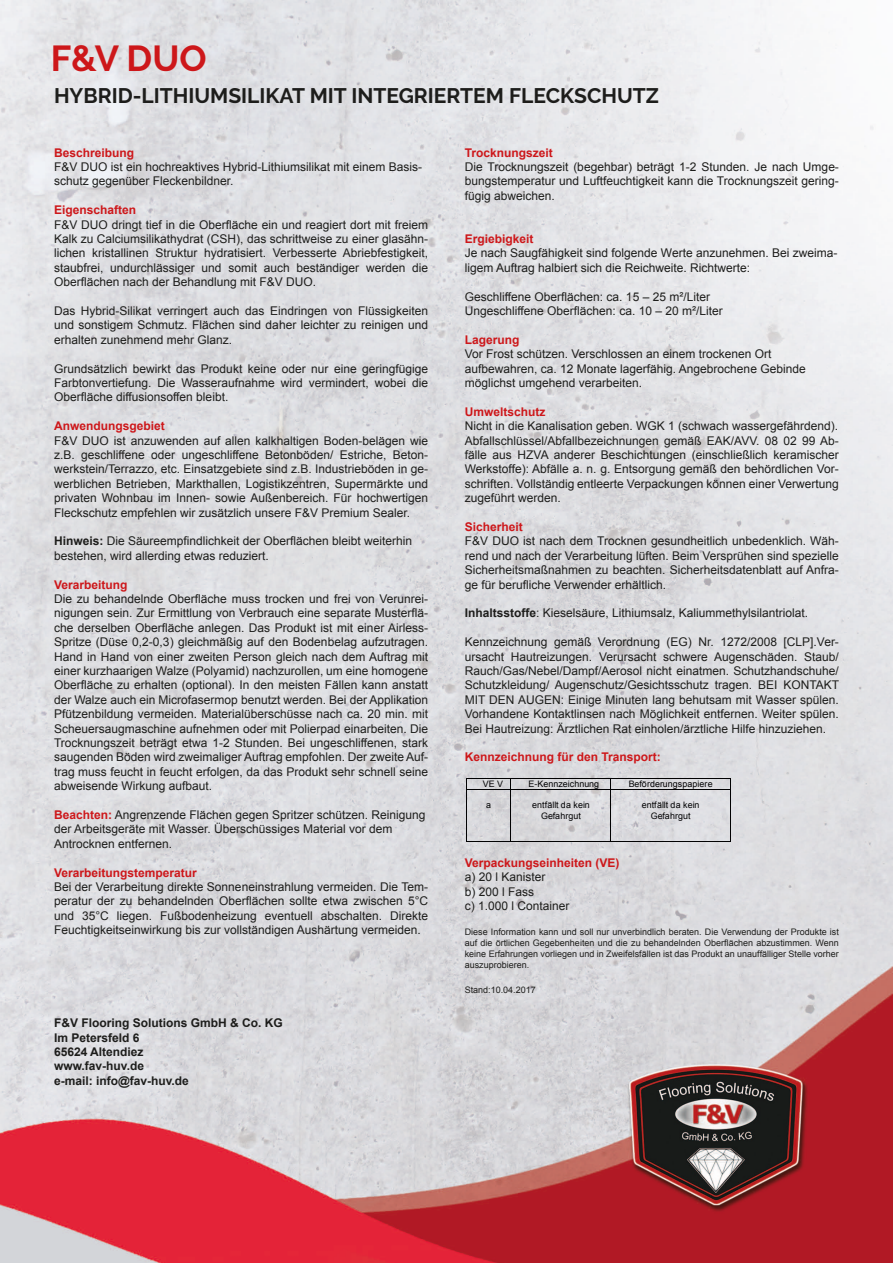
<style>
.page{position:relative;width:893px;height:1263px;background:#fff}
.page>*{position:absolute;margin:0;border:0;box-sizing:border-box;transform-origin:0 0}
.t1{font:700 36px "Raleway";color:#cd171a}
.t2{font:700 21px "Raleway";color:#1d1d1b}
.t3{font:12px/14.4px "Arial";color:#1d1d1b;text-align:justify}
.t4{font:700 12px "Arial";color:#cd171a}
.t5{font:700 12px "Arial";color:#1d1d1b}
.t6{font:9px/10.8px "Arial";color:#1d1d1b;text-align:justify}
.t7{font:8.85px/10.2px "Arial";color:#020203;text-align:center}
.s1{font-weight:700;color:#cd171a}
.s2{font-weight:700}
</style>
<div class="page">
<img style="left:0;top:0;width:893px;height:1263px">
<hr style="left:467px;top:778px;width:44px;height:1px;background:#020203">
<hr style="left:511px;top:778px;width:100px;height:1px;background:#020203">
<hr style="left:611px;top:778px;width:119px;height:1px;background:#020203">
<hr style="left:467px;top:789px;width:44px;height:1px;background:#020203">
<hr style="left:511px;top:789px;width:100px;height:1px;background:#020203">
<hr style="left:611px;top:789px;width:119px;height:1px;background:#020203">
<hr style="left:466px;top:789px;width:1px;height:52px;background:#020203">
<hr style="left:467px;top:841px;width:44px;height:1px;background:#020203">
<hr style="left:511px;top:789px;width:1px;height:52px;background:#020203">
<hr style="left:511px;top:841px;width:100px;height:1px;background:#020203">
<hr style="left:611px;top:789px;width:1px;height:52px;background:#020203">
<hr style="left:611px;top:841px;width:119px;height:1px;background:#020203">
<hr style="left:730px;top:789px;width:1px;height:52px;background:#020203">
<p class="t1" style="left:51px;top:38px;width:157px">F&amp;V DUO</p>
<p class="t2" style="left:54px;top:83px;width:606px">HYBRID-LITHIUMSILIKAT MIT INTEGRIERTEM FLECKSCHUTZ</p>
<p class="t3" style="left:54px;top:145px;width:370px;text-align:left"><span class="s1">Beschreibung<br></span>F&amp;V DUO ist ein hochreaktives Hybrid-Lithiumsilikat mit einem Basis&shy;schutz gegenüber Fleckenbildner.</p>
<p class="t4" style="left:54px;top:202px;width:84px">Eigenschaften</p>
<p class="t3" style="left:54px;top:217px;width:376px">F&amp;V DUO dringt tief in die Oberfläche ein und reagiert dort mit freiem Kalk zu Calciumsilikathydrat (CSH), das schrittweise zu einer glasähn&shy;lichen kristallinen Struktur hydratisiert. Verbesserte Abriebfestigkeit, staubfrei, undurchlässiger und somit auch beständiger werden die Oberflächen nach der Behandlung mit F&amp;V DUO.</p>
<p class="t3" style="left:54px;top:304px;width:376px">Das Hybrid-Silikat verringert auch das Eindringen von Flüssigkeiten und sonstigem Schmutz. Flächen sind daher leichter zu reinigen und erhalten zunehmend mehr Glanz.</p>
<p class="t3" style="left:54px;top:361px;width:376px">Grundsätzlich bewirkt das Produkt keine oder nur eine geringfügige Farbtonvertiefung. Die Wasseraufnahme wird vermindert, wobei die Oberfläche diffusionsoffen bleibt.</p>
<p class="t4" style="left:54px;top:418px;width:112px">Anwendungsgebiet</p>
<p class="t3" style="left:54px;top:433px;width:376px">F&amp;V DUO ist anzuwenden auf allen kalkhaltigen Boden-belägen wie z.B. geschliffene oder ungeschliffene Betonböden/ Estriche, Beton&shy;werkstein/Terrazzo, etc. Einsatzgebiete sind z.B. Industrieböden in ge&shy;werblichen Betrieben, Markthallen, Logistikzentren, Supermärkte und privaten Wohnbau im Innen- sowie Außenbereich. Für hochwertigen Fleckschutz empfehlen wir zusätzlich unsere F&amp;V Premium Sealer.</p>
<p class="t3" style="left:54px;top:534px;width:360px"><span class="s2">Hinweis:</span> Die Säureempfindlichkeit der Oberflächen bleibt weiterhin bestehen, wird allerding etwas reduziert.</p>
<p class="t4" style="left:54px;top:576px;width:75px">Verarbeitung</p>
<p class="t3" style="left:54px;top:592px;width:376px">Die zu behandelnde Oberfläche muss trocken und frei von Verunrei&shy;nigungen sein. Zur Ermittlung von Verbrauch eine separate Musterflä&shy;che derselben Oberfläche anlegen. Das Produkt ist mit einer Airless-Spritze (Düse 0,2-0,3) gleichmäßig auf den Bodenbelag aufzutragen.<br>Hand in Hand von einer zweiten Person gleich nach dem Auftrag mit einer kurzhaarigen Walze (Polyamid) nachzurollen, um eine homogene Oberfläche zu erhalten (optional). In den meisten Fällen kann anstatt der Walze auch ein Microfasermop benutzt werden. Bei der Applikation Pfützenbildung vermeiden. Materialüberschüsse nach ca. 20 min. mit Scheuersaugmaschine aufnehmen oder mit Polierpad einarbeiten. Die Trocknungszeit beträgt etwa 1-2 Stunden. Bei ungeschliffenen, stark saugenden Böden wird zweimaliger Auftrag empfohlen. Der zweite Auf&shy;trag muss feucht in feucht erfolgen, da das Produkt sehr schnell seine abweisende Wirkung aufbaut.</p>
<p class="t3" style="left:54px;top:808px;width:373px;text-align:left"><span class="s1">Beachten:</span> Angrenzende Flächen gegen Spritzer schützen. Reinigung der Arbeitsgeräte mit Wasser. Überschüssiges Material vor dem<br>Antrocknen entfernen.</p>
<p class="t4" style="left:54px;top:864px;width:144px">Verarbeitungstemperatur</p>
<p class="t3" style="left:54px;top:880px;width:376px">Bei der Verarbeitung direkte Sonneneinstrahlung vermeiden. Die Tem&shy;peratur der zu behandelnden Oberflächen sollte etwa zwischen 5°C und 35°C liegen. Fußbodenheizung eventuell abschalten. Direkte Feuchtigkeitseinwirkung bis zur vollständigen Aushärtung vermeiden.</p>
<p class="t5" style="left:54px;top:1015px;width:230px">F&amp;V Flooring Solutions GmbH &amp; Co. KG</p>
<p class="t5" style="left:54px;top:1029px;width:87px">Im Petersfeld 6</p>
<p class="t5" style="left:54px;top:1044px;width:91px">65624 Altendiez</p>
<p class="t5" style="left:54px;top:1058px;width:92px">www.fav-huv.de</p>
<p class="t5" style="left:54px;top:1072px;width:136px">e-mail: info@fav-huv.de</p>
<p class="t4" style="left:465px;top:144px;width:90px">Trocknungszeit</p>
<p class="t3" style="left:465px;top:160px;width:376px">Die Trocknungszeit (begehbar) beträgt 1-2 Stunden. Je nach Umge&shy;bungstemperatur und Luftfeuchtigkeit kann die Trocknungszeit gering&shy;fügig abweichen.</p>
<p class="t3" style="left:465px;top:232px;width:374px;text-align:left"><span class="s1">Ergiebigkeit<br></span>Je nach Saugfähigkeit sind folgende Werte anzunehmen. Bei zweima&shy;ligem Auftrag halbiert sich die Reichweite. Richtwerte:</p>
<p class="t3" style="left:465px;top:289px;width:247px">Geschliffene Oberflächen: ca. 15 – 25 m²/Liter</p>
<p class="t3" style="left:465px;top:304px;width:259px">Ungeschliffene Oberflächen: ca. 10 – 20 m²/Liter</p>
<p class="t3" style="left:465px;top:332px;width:308px"><span class="s1">Lagerung<br></span>Vor Frost schützen. Verschlossen an einem trockenen Ort</p>
<p class="t3" style="left:465px;top:361px;width:342px">aufbewahren, ca. 12 Monate lagerfähig. Angebrochene Gebinde</p>
<p class="t3" style="left:465px;top:376px;width:179px">möglichst umgehend verarbeiten.</p>
<p class="t4" style="left:465px;top:403px;width:82px">Umweltschutz</p>
<p class="t3" style="left:465px;top:419px;width:375px">Nicht in die Kanalisation geben. WGK 1 (schwach wassergefährdend).</p>
<p class="t3" style="left:465px;top:433px;width:376px">Abfallschlüssel/Abfallbezeichnungen gemäß EAK/AVV. 08 02 99 Ab&shy;fälle aus HZVA anderer Beschichtungen (einschließlich keramischer Werkstoffe): Abfälle a. n. g. Entsorgung gemäß den behördlichen Vor&shy;schriften. Vollständig entleerte Verpackungen können einer Verwertung zugeführt werden.</p>
<p class="t4" style="left:465px;top:519px;width:60px">Sicherheit</p>
<p class="t3" style="left:465px;top:534px;width:376px">F&amp;V DUO ist nach dem Trocknen gesundheitlich unbedenklich. Wäh&shy;rend und nach der Verarbeitung lüften. Beim Versprühen sind spezielle Sicherheitsmaßnahmen zu beachten. Sicherheitsdatenblatt auf Anfra&shy;ge für berufliche Verwender erhältlich.</p>
<p class="t3" style="left:465px;top:606px;width:345px"><span class="s2">Inhaltsstoffe</span>: Kieselsäure, Lithiumsalz, Kaliummethylsilantriolat.</p>
<p class="t3" style="left:465px;top:635px;width:376px">Kennzeichnung gemäß Verordnung (EG) Nr. 1272/2008 [CLP].Ver&shy;ursacht Hautreizungen. Verursacht schwere Augenschäden. Staub/ Rauch/Gas/Nebel/Dampf/Aerosol nicht einatmen. Schutzhandschuhe/ Schutzkleidung/ Augenschutz/Gesichtsschutz tragen. BEI KONTAKT MIT DEN AUGEN: Einige Minuten lang behutsam mit Wasser spülen.<br>Vorhandene Kontaktlinsen nach Möglichkeit entfernen. Weiter spülen.<br>Bei Hautreizung: Ärztlichen Rat einholen/ärztliche Hilfe hinzuziehen.</p>
<p class="t4" style="left:465px;top:749px;width:197px">Kennzeichnung für den Transport:</p>
<p class="t7" style="left:483px;top:779px;width:22px">VE V</p>
<p class="t7" style="left:528px;top:779px;width:72px">E-Kennzeichnung</p>
<p class="t7" style="left:629px;top:779px;width:85px">Beförderungspapiere</p>
<p class="t7" style="left:486px;top:800px;width:6px">a</p>
<p class="t7" style="left:532px;top:800px;width:59px">entfällt da kein<br>Gefahrgut</p>
<p class="t7" style="left:642px;top:800px;width:59px">entfällt da kein<br>Gefahrgut</p>
<p class="t4" style="left:465px;top:854px;width:156px">Verpackungseinheiten (VE)</p>
<p class="t3" style="left:465px;top:870px;width:82px">a) 20 l Kanister</p>
<p class="t3" style="left:465px;top:884px;width:71px">b) 200 l Fass</p>
<p class="t3" style="left:465px;top:899px;width:106px">c) 1.000 l Container</p>
<p class="t6" style="left:465px;top:927px;width:376px">Diese Information kann und soll nur unverbindlich beraten. Die Verwendung der Produkte ist auf die örtlichen Gegebenheiten und die zu behandelnden Oberflächen abzustimmen. Wenn keine Erfahrungen vorliegen und in Zweifelsfällen ist das Produkt an unauffälliger Stelle vorher auszuprobieren.</p>
<p class="t6" style="left:465px;top:985px;width:73px">Stand:10.04.2017</p>
</div>
